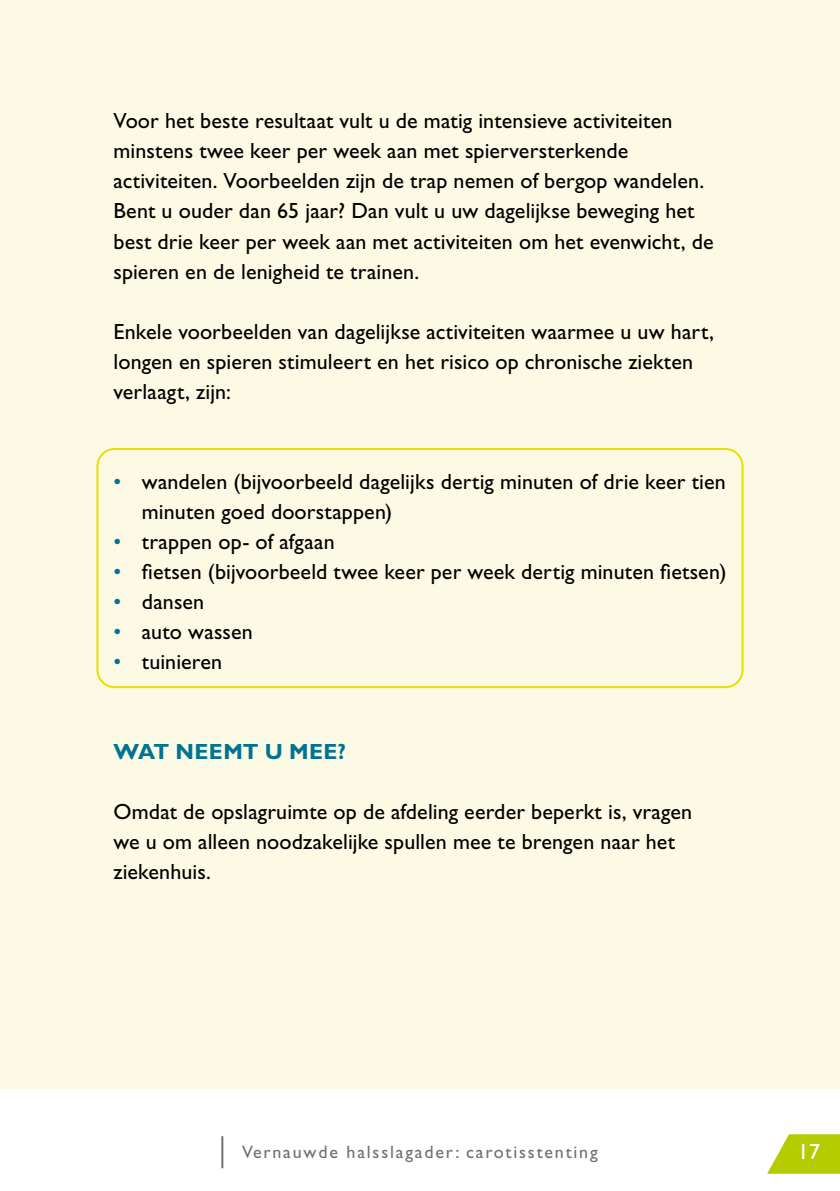
<style>
.page{position:relative;width:840px;height:1191px;background:#fff}
.page>*{position:absolute;margin:0;border:0;box-sizing:border-box;transform-origin:0 0}
.t1{font:22px/30px "Gill Sans Std";letter-spacing:.005em;color:#000}
.t2{font:700 22px "Gill Sans Std";letter-spacing:.02em;color:#007393}
.t3{font:22px "Gill Sans Std";color:#fff}
.t4{font:18px "Gill Sans Std";letter-spacing:.1em;color:#707172}
.s1{color:#007393}
</style>
<div class="page">
<hr style="left:221px;top:1136px;width:2px;height:32px;background:#707172">
<svg style="left:767px;top:1134px;width:72px;height:39px"></svg>
<div style="left:0;top:0;width:839px;height:1089px;background:#fcfae4"></div>
<div style="left:96px;top:448px;width:647px;height:240px;border:2px solid #ebdd00;border-radius:17px"></div>
<p class="t1" style="left:113px;top:106px;width:601px">Voor het beste resultaat vult u de matig intensieve activiteiten minstens twee keer per week aan met spierversterkende activiteiten. Voorbeelden zijn de trap nemen of bergop wandelen.<br>Bent u ouder dan 65 jaar? Dan vult u uw dagelijkse beweging het best drie keer per week aan met activiteiten om het evenwicht, de spieren en de lenigheid te trainen.</p>
<p class="t1" style="left:113px;top:316px;width:601px">Enkele voorbeelden van dagelijkse activiteiten waarmee u uw hart, longen en spieren stimuleert en het risico op chronische ziekten verlaagt, zijn:</p>
<p class="t1" style="left:142px;top:466px;width:585px;text-indent:-28px"><span class="s1">•</span> wandelen (bijvoorbeeld dagelijks dertig minuten of drie keer tien minuten goed doorstappen)</p>
<p class="t1" style="left:113px;top:526px;width:222px"><span class="s1">•</span> trappen op- of afgaan</p>
<p class="t1" style="left:113px;top:556px;width:614px"><span class="s1">•</span> fietsen (bijvoorbeeld twee keer per week dertig minuten fietsen)</p>
<p class="t1" style="left:113px;top:586px;width:92px"><span class="s1">•</span> dansen</p>
<p class="t1" style="left:113px;top:616px;width:141px"><span class="s1">•</span> auto wassen</p>
<p class="t1" style="left:113px;top:646px;width:110px"><span class="s1">•</span> tuinieren</p>
<p class="t2" style="left:113px;top:738px;width:234px">WAT NEEMT U MEE?</p>
<p class="t1" style="left:113px;top:796px;width:580px">Omdat de opslagruimte op de afdeling eerder beperkt is, vragen we u om alleen noodzakelijke spullen mee te brengen naar het ziekenhuis.</p>
<p class="t4" style="left:242px;top:1141px;width:357px">Vernauwde halsslagader: carotisstenting</p>
<p class="t3" style="left:797px;top:1138px;width:23px">17</p>
</div>
